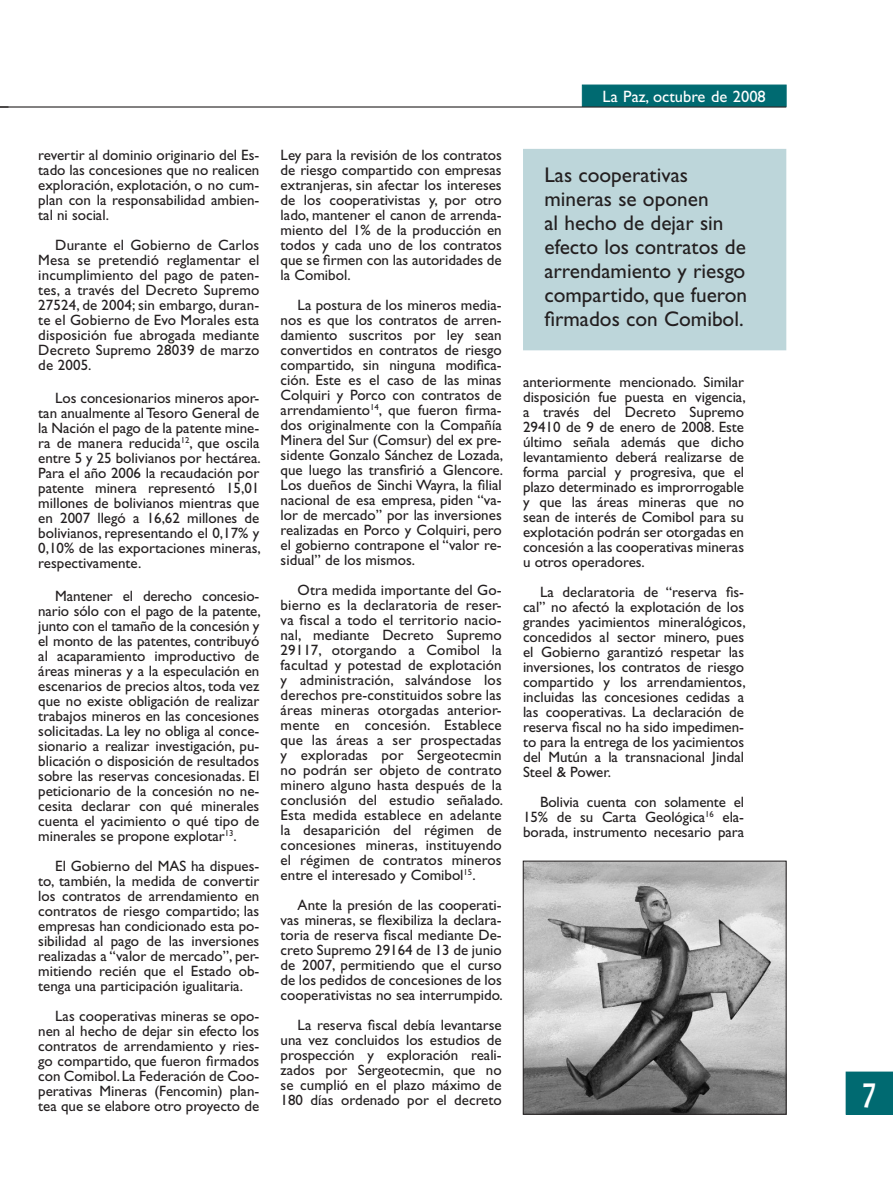
<style>
.page{position:relative;width:893px;height:1191px;background:#fff}
.page>*{position:absolute;margin:0;border:0;box-sizing:border-box;transform-origin:0 0}
.t1{font:700 36px "Candara";color:#fff;scale:.8 1}
.Citas{font:21.3px/24px "Gill Sans";color:#231f20}
.t2{font:16.5px "Gill Sans";color:#fff}
.Texto{font:15px/15px "Gill Sans";color:#231f20;text-align:justify}
</style>
<div class="page">
<div style="left:582px;top:85px;width:204px;height:22px;background:#006a71"></div>
<div style="left:846px;top:1071px;width:47px;height:43px;background:#006a71"></div>
<hr style="left:0;top:106px;width:786px;height:2px;background:#231f20">
<div style="left:523px;top:149px;width:263px;height:201px;background:#bdd6da"></div>
<img style="left:525px;top:863px;width:259px;height:249px">
<div style="left:523px;top:861px;width:263px;height:253px;border:1px solid #231f20"></div>
<p class="Texto" style="left:38px;top:148px;width:223px">revertir al dominio originario del Es&shy;tado las concesiones que no realicen exploración, explotación, o no cum&shy;plan con la responsabilidad ambien&shy;tal ni social.</p>
<p class="Texto" style="left:38px;top:238px;width:223px;text-indent:17px">Durante el Gobierno de Carlos Mesa se pretendió reglamentar el incumplimiento del pago de paten&shy;tes, a través del Decreto Supremo 27524, de 2004; sin embargo, duran&shy;te el Gobierno de Evo Morales esta disposición fue abrogada mediante Decreto Supremo 28039 de marzo de 2005.</p>
<p class="Texto" style="left:38px;top:391px;width:224px;text-indent:17px">Los concesionarios mineros apor&shy;tan anualmente al Tesoro General de la Nación el pago de la patente mine&shy;ra de manera reducida<sup>12</sup>, que oscila entre 5 y 25 bolivianos por hectárea.<br>Para el año 2006 la recaudación por patente minera representó 15,01 millones de bolivianos mientras que en 2007 llegó a 16,62 millones de bolivianos, representando el 0,17% y 0,10% de las exportaciones mineras, respectivamente.</p>
<p class="Texto" style="left:38px;top:589px;width:224px;text-indent:17px">Mantener el derecho concesio&shy;nario sólo con el pago de la patente, junto con el tamaño de la concesión y el monto de las patentes, contribuyó al acaparamiento improductivo de áreas mineras y a la especulación en escenarios de precios altos, toda vez que no existe obligación de realizar trabajos mineros en las concesiones solicitadas. La ley no obliga al conce&shy;sionario a realizar investigación, pu&shy;blicación o disposición de resultados sobre las reservas concesionadas. El peticionario de la concesión no ne&shy;cesita declarar con qué minerales cuenta el yacimiento o qué tipo de minerales se propone explotar<sup>13</sup>.</p>
<p class="Texto" style="left:38px;top:859px;width:223px;text-indent:17px">El Gobierno del MAS ha dispues&shy;to, también, la medida de convertir los contratos de arrendamiento en contratos de riesgo compartido; las empresas han condicionado esta po&shy;sibilidad al pago de las inversiones realizadas a “valor de mercado”, per&shy;mitiendo recién que el Estado ob&shy;tenga una participación igualitaria.</p>
<p class="Texto" style="left:38px;top:1009px;width:223px;text-indent:17px">Las cooperativas mineras se opo&shy;nen al hecho de dejar sin efecto los contratos de arrendamiento y ries&shy;go compartido, que fueron firmados con Comibol. La Federación de Coo&shy;perativas Mineras (Fencomin) plan&shy;tea que se elabore otro proyecto de</p>
<p class="Texto" style="left:281px;top:148px;width:223px">Ley para la revisión de los contratos de riesgo compartido con empresas extranjeras, sin afectar los intereses de los cooperativistas y, por otro lado, mantener el canon de arrenda&shy;miento del 1% de la producción en todos y cada uno de los contratos que se firmen con las autoridades de la Comibol.</p>
<p class="Texto" style="left:281px;top:298px;width:224px;text-indent:17px">La postura de los mineros media&shy;nos es que los contratos de arren&shy;damiento suscritos por ley sean convertidos en contratos de riesgo compartido, sin ninguna modifica&shy;ción. Este es el caso de las minas Colquiri y Porco con contratos de arrendamiento<sup>14</sup>, que fueron firma&shy;dos originalmente con la Compañía Minera del Sur (Comsur) del ex pre&shy;sidente Gonzalo Sánchez de Lozada, que luego las transfirió a Glencore.<br>Los dueños de Sinchi Wayra, la filial nacional de esa empresa, piden “va&shy;lor de mercado” por las inversiones realizadas en Porco y Colquiri, pero el gobierno contrapone el “valor re&shy;sidual” de los mismos.</p>
<p class="Texto" style="left:281px;top:583px;width:224px;text-indent:17px">Otra medida importante del Go&shy;bierno es la declaratoria de reser&shy;va fiscal a todo el territorio nacio&shy;nal, mediante Decreto Supremo 29117, otorgando a Comibol la facultad y potestad de explotación y administración, salvándose los derechos pre-constituidos sobre las áreas mineras otorgadas anterior&shy;mente en concesión. Establece que las áreas a ser prospectadas y exploradas por Sergeotecmin no podrán ser objeto de contrato minero alguno hasta después de la conclusión del estudio señalado.<br>Esta medida establece en adelante la desaparición del régimen de concesiones mineras, instituyendo el régimen de contratos mineros entre el interesado y Comibol<sup>15</sup>.</p>
<p class="Texto" style="left:281px;top:898px;width:224px;text-indent:17px">Ante la presión de las cooperati&shy;vas mineras, se flexibiliza la declara&shy;toria de reserva fiscal mediante De&shy;creto Supremo 29164 de 13 de junio de 2007, permitiendo que el curso de los pedidos de concesiones de los cooperativistas no sea interrumpido.</p>
<p class="Texto" style="left:281px;top:1018px;width:223px;text-indent:17px">La reserva fiscal debía levantarse una vez concluidos los estudios de prospección y exploración reali&shy;zados por Sergeotecmin, que no se cumplió en el plazo máximo de 180 días ordenado por el decreto</p>
<p class="t2" style="left:603px;top:87px;width:165px">La Paz, octubre de 2008</p>
<p class="Citas" style="left:544px;top:163px;width:204px">Las cooperativas mineras se oponen<br>al hecho de dejar sin efecto los contratos de arrendamiento y riesgo compartido, que fueron firmados con Comibol.</p>
<p class="Texto" style="left:523px;top:375px;width:224px">anteriormente mencionado. Similar disposición fue puesta en vigencia, a través del Decreto Supremo 29410 de 9 de enero de 2008. Este último señala además que dicho levantamiento deberá realizarse de forma parcial y progresiva, que el plazo determinado es improrrogable y que las áreas mineras que no sean de interés de Comibol para su explotación podrán ser otorgadas en concesión a las cooperativas mineras u otros operadores.</p>
<p class="Texto" style="left:523px;top:585px;width:224px;text-indent:17px">La declaratoria de “reserva fis&shy;cal” no afectó la explotación de los grandes yacimientos mineralógicos, concedidos al sector minero, pues el Gobierno garantizó respetar las inversiones, los contratos de riesgo compartido y los arrendamientos, incluidas las concesiones cedidas a las cooperativas. La declaración de reserva fiscal no ha sido impedimen&shy;to para la entrega de los yacimientos del Mutún a la transnacional Jindal Steel &amp; Power.</p>
<p class="Texto" style="left:523px;top:795px;width:223px;text-indent:17px">Bolivia cuenta con solamente el 15% de su Carta Geológica<sup>16</sup> ela&shy;borada, instrumento necesario para</p>
<h1 class="t1" style="left:863px;top:1068px;width:18px">7</h1>
</div>
